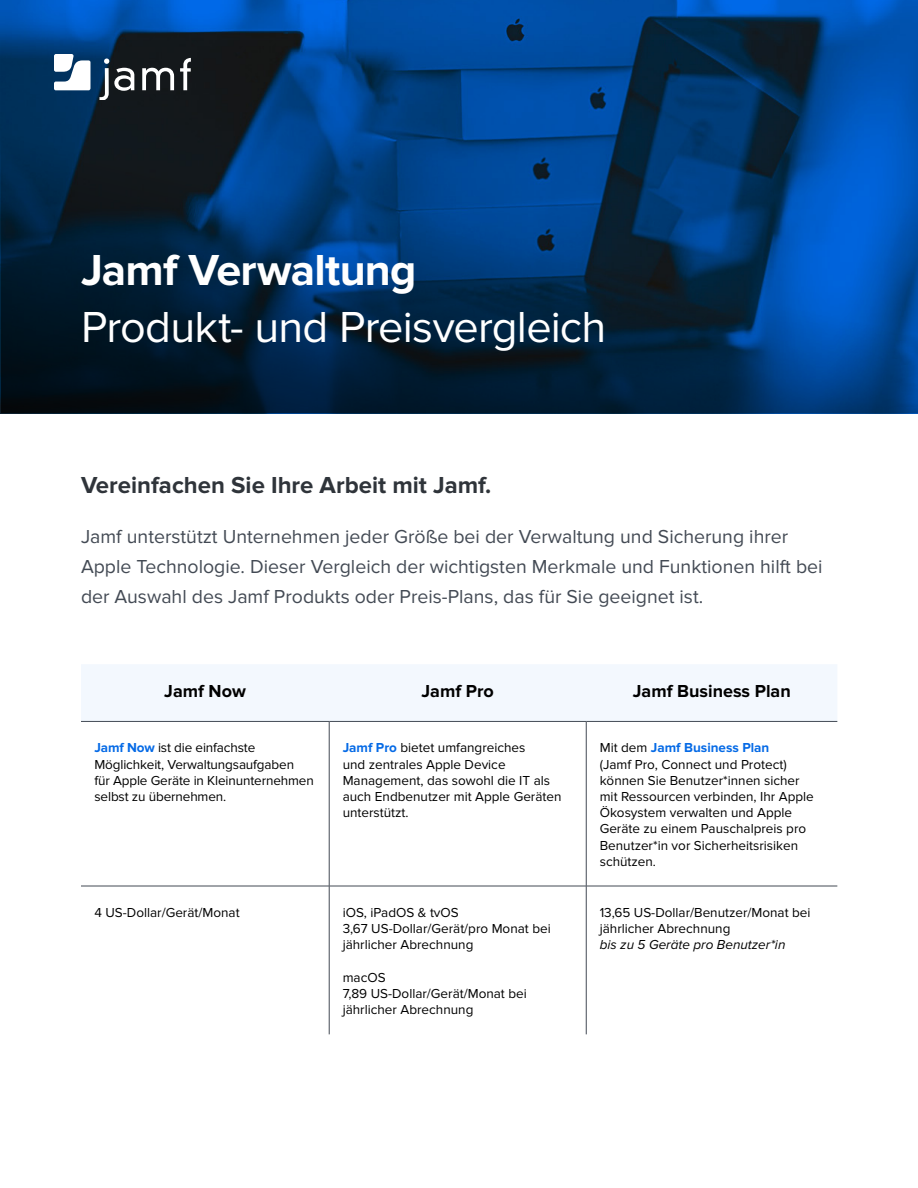
<style>
.page{position:relative;width:918px;height:1188px;background:#fff}
.page>*{position:absolute;margin:0;border:0;box-sizing:border-box;transform-origin:0 0}
.t1{font:45px "Proxima Nova";letter-spacing:-.02em;color:#fff}
.t2{font:700 45px "Proxima Nova";letter-spacing:-.02em;color:#fff}
.t3{font:700 24px "Proxima Nova";color:#2f343a}
.t4{font:19.5px/30px "Proxima Nova";color:#434a54}
.t5{font:700 18px "Proxima Nova";color:#000}
.t6{font:13.5px/16.2px "Proxima Nova";color:#000}
.t7{font:italic 13.5px "Proxima Nova";color:#000}
.s1{font-weight:700;color:#056ae6}
</style>
<div class="page">
<img style="left:0;top:0;width:918px;height:413px">
<svg style="left:1px;top:40px;width:917px;height:373px;background:#023162"></svg>
<div style="left:81px;top:665px;width:756px;height:56px;background:#f3f8fe"></div>
<hr style="left:329px;top:722px;width:1px;height:164px;background:#434a54">
<hr style="left:586px;top:722px;width:1px;height:164px;background:#434a54">
<hr style="left:329px;top:886px;width:1px;height:148px;background:#434a54">
<hr style="left:586px;top:886px;width:1px;height:148px;background:#434a54">
<hr style="left:81px;top:886px;width:248px;height:1px;background:#434a54">
<hr style="left:329px;top:886px;width:257px;height:1px;background:#434a54">
<hr style="left:586px;top:886px;width:251px;height:1px;background:#434a54">
<hr style="left:81px;top:721px;width:248px;height:1px;background:#434a54">
<hr style="left:329px;top:721px;width:257px;height:1px;background:#434a54">
<hr style="left:586px;top:721px;width:251px;height:1px;background:#434a54">
<svg style="left:142px;top:68px;width:32px;height:22px"></svg>
<svg style="left:180px;top:58px;width:11px;height:32px"></svg>
<svg style="left:99px;top:59px;width:35px;height:41px"></svg>
<svg style="left:54px;top:54px;width:37px;height:36px"></svg>
<h1 class="t2" style="left:81px;top:244px;width:337px">Jamf Verwaltung</h1>
<h1 class="t1" style="left:81px;top:301px;width:527px">Produkt- und Preisvergleich</h1>
<h2 class="t3" style="left:81px;top:471px;width:412px">Vereinfachen Sie Ihre Arbeit mit Jamf.</h2>
<p class="t4" style="left:81px;top:522px;width:743px">Jamf unterstützt Unternehmen jeder Größe bei der Verwaltung und Sicherung ihrer<br>Apple Technologie. Dieser Vergleich der wichtigsten Merkmale und Funktionen hilft bei der Auswahl des Jamf Produkts oder Preis-Plans, das für Sie geeignet ist.</p>
<h3 class="t5" style="left:164px;top:680px;width:83px">Jamf Now</h3>
<h3 class="t5" style="left:422px;top:680px;width:74px">Jamf Pro</h3>
<h3 class="t5" style="left:633px;top:680px;width:159px">Jamf Business Plan</h3>
<p class="t6" style="left:94px;top:740px;width:221px"><span class="s1">Jamf Now</span> ist die einfachste<br>Möglichkeit, Verwaltungsaufgaben<br>für Apple Geräte in Kleinunternehmen selbst zu übernehmen.</p>
<p class="t6" style="left:343px;top:740px;width:220px"><span class="s1">Jamf Pro</span> bietet umfangreiches<br>und zentrales Apple Device<br>Management, das sowohl die IT als auch Endbenutzer mit Apple Geräten unterstützt.</p>
<p class="t6" style="left:600px;top:740px;width:216px">Mit dem <span class="s1">Jamf Business Plan<br></span>(Jamf Pro, Connect und Protect) können Sie Benutzer*innen sicher mit Ressourcen verbinden, Ihr Apple<br>Ökosystem verwalten und Apple<br>Geräte zu einem Pauschalpreis pro<br>Benutzer*in vor Sicherheitsrisiken schützen.</p>
<p class="t6" style="left:95px;top:905px;width:147px">4 US-Dollar/Gerät/Monat</p>
<p class="t6" style="left:343px;top:905px;width:210px">iOS, iPadOS &amp; tvOS<br>3,67 US-Dollar/Gerät/pro Monat bei jährlicher Abrechnung</p>
<p class="t6" style="left:343px;top:969px;width:186px">macOS<br>7,89 US-Dollar/Gerät/Monat bei jährlicher Abrechnung</p>
<p class="t6" style="left:600px;top:905px;width:212px">13,65 US-Dollar/Benutzer/Monat bei jährlicher Abrechnung</p>
<p class="t7" style="left:600px;top:939px;width:187px">bis zu 5 Geräte pro Benutzer*in</p>
</div>
